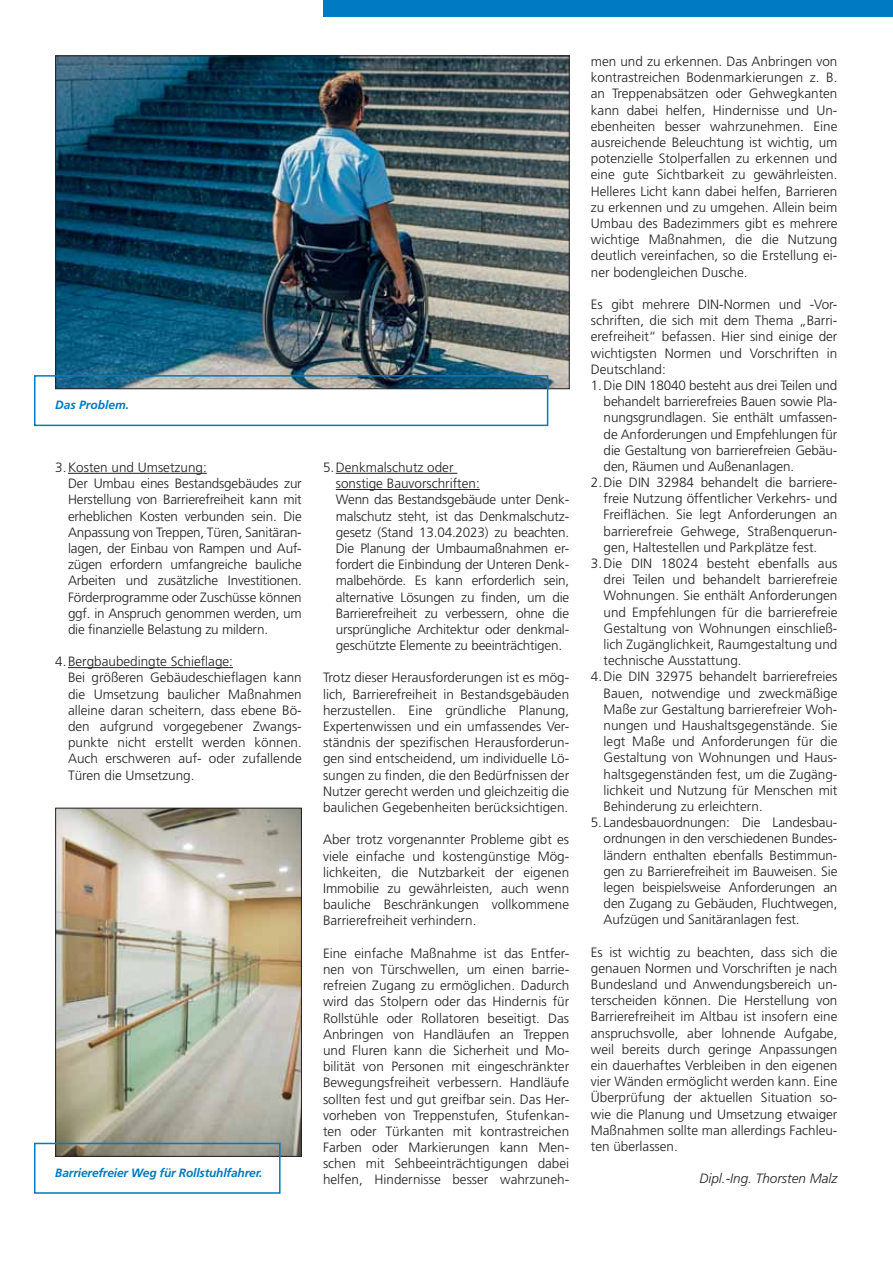
<style>
.page{position:relative;width:893px;height:1263px;background:#fff}
.page>*{position:absolute;margin:0;border:0;box-sizing:border-box;transform-origin:0 0}
.t1{font:300 13.5px/16.2px "Frutiger";letter-spacing:-.01em;color:#231f20;text-align:justify}
.t2{font:italic 300 13.5px "Frutiger";color:#231f20}
.t3{font:italic 700 12px "Frutiger";letter-spacing:-.015em;color:#007ac2}
</style>
<div class="page">
<hr style="left:68px;top:473px;width:139px;height:1px;background:#231f20">
<hr style="left:68px;top:667px;width:165px;height:1px;background:#231f20">
<hr style="left:336px;top:473px;width:121px;height:1px;background:#231f20">
<hr style="left:336px;top:489px;width:144px;height:1px;background:#231f20">
<div style="left:323px;top:0;width:570px;height:17px;background:#007ac2"></div>
<img style="left:57px;top:58px;width:511px;height:329px">
<div style="left:34px;top:375px;width:514px;height:51px;border:2px solid #007ac2"></div>
<img style="left:57px;top:810px;width:243px;height:345px">
<div style="left:55px;top:808px;width:247px;height:349px;border:1px solid #231f20"></div>
<div style="left:34px;top:1143px;width:247px;height:51px;border:2px solid #007ac2"></div>
<p class="t3" style="left:55px;top:400px;width:75px">Das Problem.</p>
<p class="t1" style="left:68px;top:460px;width:235px;text-align:left;text-indent:-13px">3. Kosten und Umsetzung:<br>Der Umbau eines Bestandsgebäudes zur Herstellung von Barrierefreiheit kann mit erheblichen Kosten verbunden sein. Die Anpassung von Treppen, Türen, Sanitäran&shy;lagen, der Einbau von Rampen und Auf&shy;zügen erfordern umfangreiche bauliche Arbeiten und zusätzliche Investitionen.<br>Förderprogramme oder Zuschüsse können ggf. in Anspruch genommen werden, um die finanzielle Belastung zu mildern.</p>
<p class="t1" style="left:68px;top:655px;width:235px;text-align:left;text-indent:-13px">4. Bergbaubedingte Schieflage:<br>Bei größeren Gebäudeschieflagen kann die Umsetzung baulicher Maßnahmen alleine daran scheitern, dass ebene Bö&shy;den aufgrund vorgegebener Zwangs&shy;punkte nicht erstellt werden können.<br>Auch erschweren auf- oder zufallende Türen die Umsetzung.</p>
<p class="t3" style="left:55px;top:1168px;width:209px">Barrierefreier Weg für Rollstuhlfahrer.</p>
<p class="t1" style="left:336px;top:460px;width:235px;text-align:left;text-indent:-13px">5. Denkmalschutz oder<br>sonstige Bauvorschriften:<br>Wenn das Bestandsgebäude unter Denk&shy;malschutz steht, ist das Denkmalschutz&shy;gesetz (Stand 13.04.2023) zu beachten.<br>Die Planung der Umbaumaßnahmen er&shy;fordert die Einbindung der Unteren Denk&shy;malbehörde. Es kann erforderlich sein, alternative Lösungen zu finden, um die Barrierefreiheit zu verbessern, ohne die ursprüngliche Architektur oder denkmal&shy;geschützte Elemente zu beeinträchtigen.</p>
<p class="t1" style="left:323px;top:671px;width:248px">Trotz dieser Herausforderungen ist es mög&shy;lich, Barrierefreiheit in Bestandsgebäuden herzustellen. Eine gründliche Planung, Expertenwissen und ein umfassendes Ver&shy;ständnis der spezifischen Herausforderun&shy;gen sind entscheidend, um individuelle Lö&shy;sungen zu finden, die den Bedürfnissen der Nutzer gerecht werden und gleichzeitig die baulichen Gegebenheiten berücksichtigen.</p>
<p class="t1" style="left:323px;top:833px;width:248px">Aber trotz vorgenannter Probleme gibt es viele einfache und kostengünstige Mög&shy;lichkeiten, die Nutzbarkeit der eigenen Immobilie zu gewährleisten, auch wenn bauliche Beschränkungen vollkommene Barrierefreiheit verhindern.</p>
<p class="t1" style="left:323px;top:946px;width:248px">Eine einfache Maßnahme ist das Entfer&shy;nen von Türschwellen, um einen barrie&shy;refreien Zugang zu ermöglichen. Dadurch wird das Stolpern oder das Hindernis für Rollstühle oder Rollatoren beseitigt. Das Anbringen von Handläufen an Treppen und Fluren kann die Sicherheit und Mo&shy;bilität von Personen mit eingeschränkter Bewegungsfreiheit verbessern. Handläufe sollten fest und gut greifbar sein. Das Her&shy;vorheben von Treppenstufen, Stufenkan&shy;ten oder Türkanten mit kontrastreichen Farben oder Markierungen kann Men&shy;schen mit Sehbeeinträchtigungen dabei helfen, Hindernisse besser wahrzuneh-</p>
<p class="t1" style="left:591px;top:54px;width:248px">men und zu erkennen. Das Anbringen von kontrastreichen Bodenmarkierungen z. B. an Treppenabsätzen oder Gehwegkanten kann dabei helfen, Hindernisse und Un&shy;ebenheiten besser wahrzunehmen. Eine ausreichende Beleuchtung ist wichtig, um potenzielle Stolperfallen zu erkennen und eine gute Sichtbarkeit zu gewährleisten.<br>Helleres Licht kann dabei helfen, Barrieren zu erkennen und zu umgehen. Allein beim Umbau des Badezimmers gibt es mehrere wichtige Maßnahmen, die die Nutzung deutlich vereinfachen, so die Erstellung ei&shy;ner bodengleichen Dusche.</p>
<p class="t1" style="left:591px;top:297px;width:248px">Es gibt mehrere DIN-Normen und -Vor&shy;schriften, die sich mit dem Thema „Barri&shy;erefreiheit“ befassen. Hier sind einige der wichtigsten Normen und Vorschriften in Deutschland:</p>
<p class="t1" style="left:604px;top:378px;width:235px;text-indent:-13px">1. Die DIN 18040 besteht aus drei Teilen und behandelt barrierefreies Bauen sowie Pla&shy;nungsgrundlagen. Sie enthält umfassen&shy;de Anforderungen und Empfehlungen für die Gestaltung von barrierefreien Gebäu&shy;den, Räumen und Außenanlagen.</p>
<p class="t1" style="left:604px;top:475px;width:235px;text-indent:-13px">2. Die DIN 32984 behandelt die barriere&shy;freie Nutzung öffentlicher Verkehrs- und Freiflächen. Sie legt Anforderungen an barrierefreie Gehwege, Straßenquerun&shy;gen, Haltestellen und Parkplätze fest.</p>
<p class="t1" style="left:604px;top:556px;width:235px;text-indent:-13px">3. Die DIN 18024 besteht ebenfalls aus drei Teilen und behandelt barrierefreie Wohnungen. Sie enthält Anforderungen und Empfehlungen für die barrierefreie Gestaltung von Wohnungen einschließ&shy;lich Zugänglichkeit, Raumgestaltung und technische Ausstattung.</p>
<p class="t1" style="left:604px;top:670px;width:235px;text-indent:-13px">4. Die DIN 32975 behandelt barrierefreies Bauen, notwendige und zweckmäßige Maße zur Gestaltung barrierefreier Woh&shy;nungen und Haushaltsgegenstände. Sie legt Maße und Anforderungen für die Gestaltung von Wohnungen und Haus&shy;haltsgegenständen fest, um die Zugäng&shy;lichkeit und Nutzung für Menschen mit Behinderung zu erleichtern.</p>
<p class="t1" style="left:604px;top:815px;width:235px;text-indent:-13px">5. Landesbauordnungen: Die Landesbau&shy;ordnungen in den verschiedenen Bundes&shy;ländern enthalten ebenfalls Bestimmun&shy;gen zu Barrierefreiheit im Bauweisen. Sie legen beispielsweise Anforderungen an den Zugang zu Gebäuden, Fluchtwegen, Aufzügen und Sanitäranlagen fest.</p>
<p class="t1" style="left:591px;top:945px;width:248px">Es ist wichtig zu beachten, dass sich die genauen Normen und Vorschriften je nach Bundesland und Anwendungsbereich un&shy;terscheiden können. Die Herstellung von Barrierefreiheit im Altbau ist insofern eine anspruchsvolle, aber lohnende Aufgabe, weil bereits durch geringe Anpassungen ein dauerhaftes Verbleiben in den eigenen vier Wänden ermöglicht werden kann. Eine Überprüfung der aktuellen Situation so&shy;wie die Planung und Umsetzung etwaiger Maßnahmen sollte man allerdings Fachleu&shy;ten überlassen.</p>
<p class="t2" style="left:699px;top:1173px;width:139px">Dipl.-Ing. Thorsten Malz</p>
</div>
